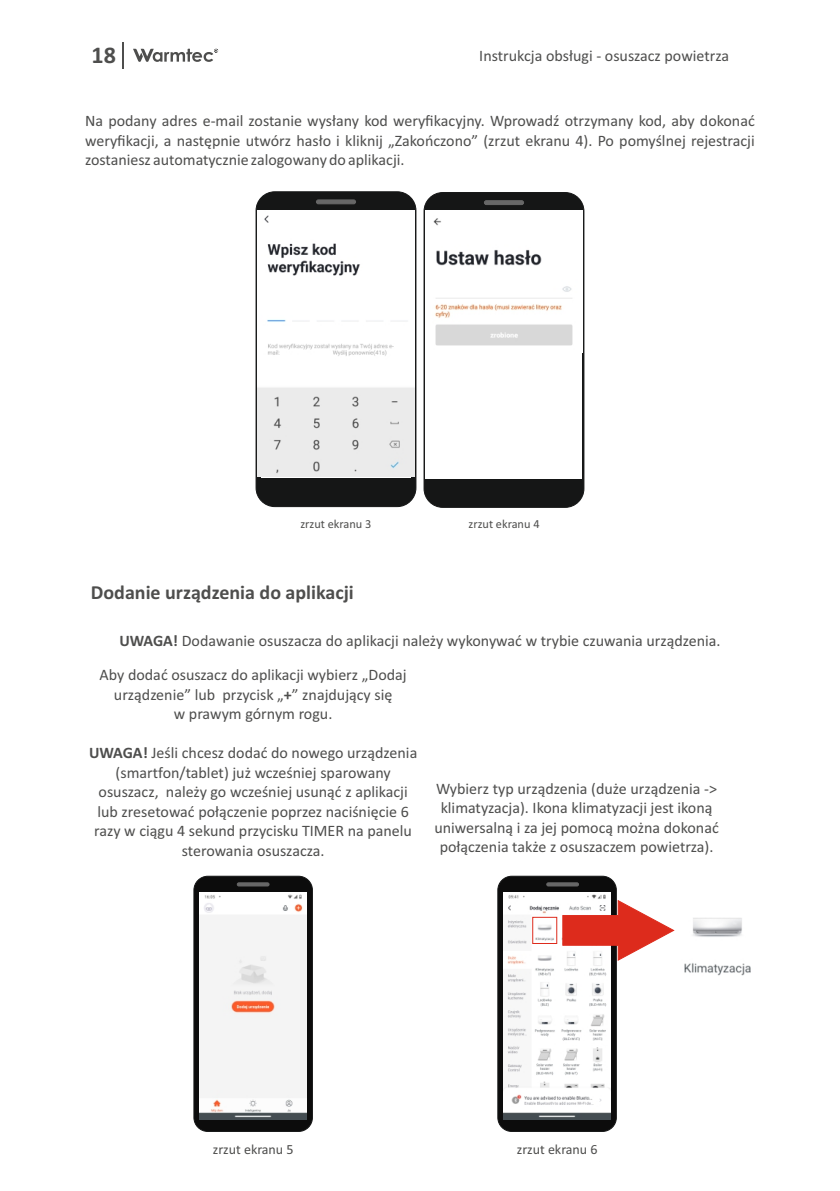
<style>
.page{position:relative;width:840px;height:1191px;background:#fff}
.page>*{position:absolute;margin:0;border:0;box-sizing:border-box;transform-origin:0 0}
.t1{font:700 24px "Calibri";color:#4e4e4d}
.t2{font:700 20px "Calibri";color:#4e4e4d}
.t3{font:16px/19.6px "Calibri";color:#4e4e4d;text-align:center}
.t4{font:14px "Calibri";color:#4e4e4d}
.t5{font:12.4px "Calibri";color:#4e4e4d}
.s1{font-weight:700}
</style>
<div class="page">
<div style="left:255px;top:191px;width:161px;height:316px;background:#151616;border:1px solid #151616;border-radius:19px"></div>
<svg style="left:316px;top:199px;width:40px;height:5px"></svg>
<div style="left:423px;top:192px;width:161px;height:316px;background:#151616;border:1px solid #151616;border-radius:19px"></div>
<div style="left:483px;top:200px;width:40px;height:5px;background:#676767;border:1px solid #676767;border-radius:2px"></div>
<img style="left:425px;top:210px;width:156px;height:142px">
<div style="left:425px;top:352px;width:156px;height:126px;background:#fff"></div>
<img style="left:258px;top:210px;width:156px;height:267px">
<div style="left:497px;top:875px;width:119px;height:257px;background:#0c0c0c;border:1px solid #151616;border-radius:14px"></div>
<svg style="left:546px;top:882px;width:32px;height:4px"></svg>
<img style="left:503px;top:892px;width:107px;height:227px">
<div style="left:532px;top:916px;width:25px;height:28px;border:1px solid #dd2b1c"></div>
<img style="left:684px;top:918px;width:67px;height:58px">
<svg style="left:561px;top:899px;width:114px;height:62px"></svg>
<div style="left:193px;top:875px;width:120px;height:257px;background:#0c0c0c;border:1px solid #151616;border-radius:14px"></div>
<svg style="left:237px;top:882px;width:32px;height:4px"></svg>
<img style="left:199px;top:892px;width:108px;height:227px">
<svg style="left:123px;top:42px;width:1px;height:27px"></svg>
<svg style="left:133px;top:48px;width:85px;height:14px"></svg>
<h1 class="t1" style="left:91px;top:45px;width:26px">18</h1>
<p class="t3" style="left:479px;top:48px;width:251px">Instrukcja obsługi - osuszacz powietrza</p>
<p class="t3" style="left:85px;top:112px;width:670px;text-align:justify">Na podany adres e-mail zostanie wysłany kod weryfikacyjny. Wprowadź otrzymany kod, aby dokonać weryfikacji, a następnie utwórz hasło i kliknij „Zakończono” (zrzut ekranu 4). Po pomyślnej rejestracji zostaniesz automatycznie zalogowany do aplikacji.</p>
<p class="t5" style="left:300px;top:518px;width:72px">zrzut ekranu 3</p>
<p class="t5" style="left:468px;top:518px;width:72px">zrzut ekranu 4</p>
<p class="t2" style="left:91px;top:584px;width:264px">Dodanie urządzenia do aplikacji</p>
<p class="t3" style="left:119px;top:632px;width:602px"><span class="s1">UWAGA!</span> Dodawanie osuszacza do aplikacji należy wykonywać w trybie czuwania urządzenia.</p>
<p class="t3" style="left:99px;top:666px;width:308px">Aby dodać osuszacz do aplikacji wybierz „Dodaj urządzenie” lub przycisk „<span class="s1">+</span>” znajdujący się<br>w prawym górnym rogu.</p>
<p class="t3" style="left:89px;top:744px;width:329px"><span class="s1">UWAGA!</span> Jeśli chcesz dodać do nowego urządzenia (smartfon/tablet) już wcześniej sparowany osuszacz, należy go wcześniej usunąć z aplikacji lub zresetować połączenie poprzez naciśnięcie 6 razy w ciągu 4 sekund przycisku TIMER na panelu sterowania osuszacza.</p>
<p class="t3" style="left:434px;top:780px;width:286px">Wybierz typ urządzenia (duże urządzenia -&gt; klimatyzacja). Ikona klimatyzacji jest ikoną uniwersalną i za jej pomocą można dokonać połączenia także z osuszaczem powietrza).</p>
<p class="t4" style="left:213px;top:1143px;width:82px">zrzut ekranu 5</p>
<p class="t4" style="left:516px;top:1143px;width:82px">zrzut ekranu 6</p>
</div>
